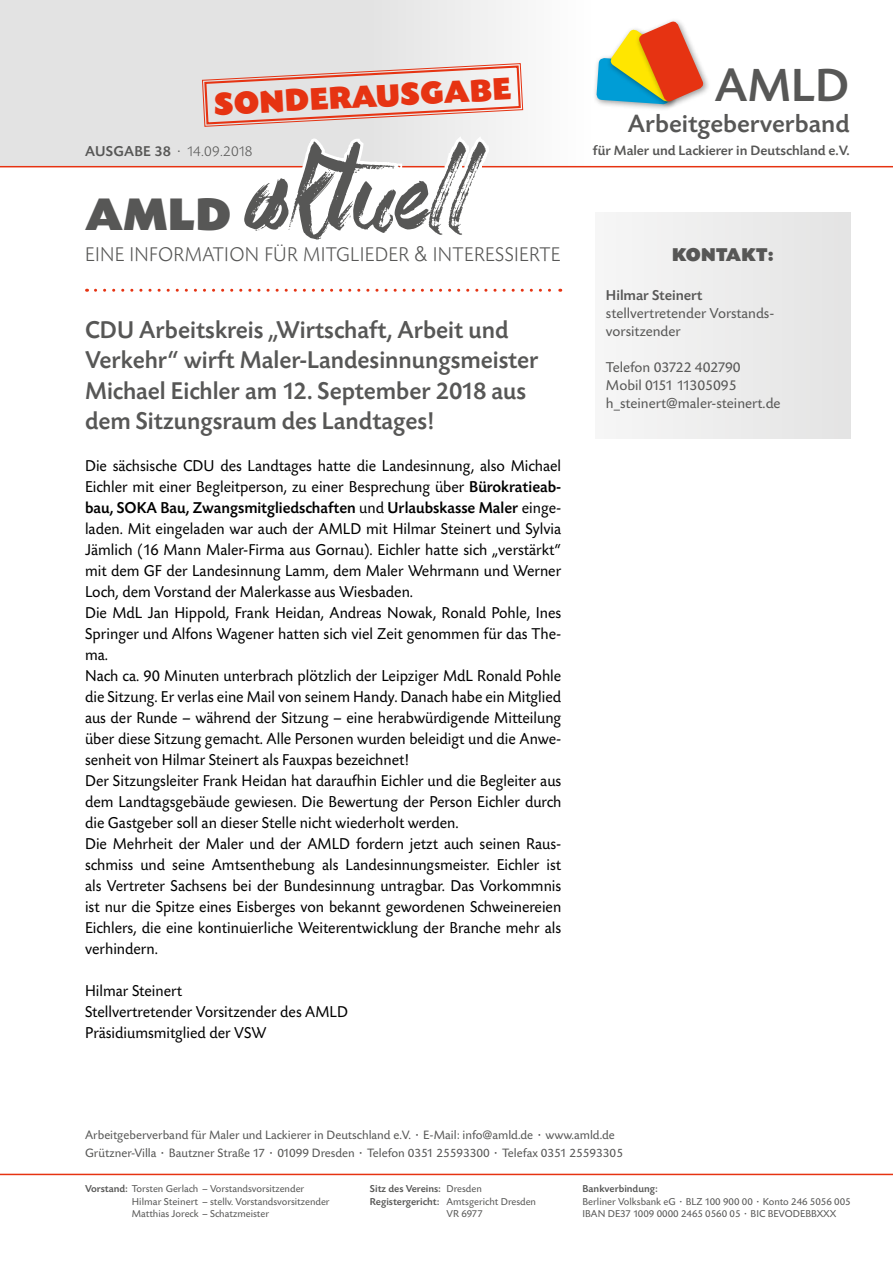
<style>
.page{position:relative;width:893px;height:1263px;background:#fff}
.page>*{position:absolute;margin:0;border:0;box-sizing:border-box;transform-origin:0 0}
.t1{font:118.5px "Art Brewery";letter-spacing:.015em;color:#575756;scale:1.05 1}
.t2{font:500 48.9px "Today SB";color:#575756}
.t3{font:900 48px "Today SB";color:#575756}
.t4{font:900 33px "Today SB";color:#e63312}
.t5{font:500 25.95px "Today SB";color:#575756}
.t6{font:500 25.5px/30.6px "Today SB";color:#575756;scale:.96 1}
.t7{font:300 20.85px "Today SB";letter-spacing:.015em;color:#575756;scale:.95 1}
.t8{font:900 19.5px "Today SB";letter-spacing:.005em;color:#575756}
.t9{font:16.5px/21px "Today SB";color:#000;scale:.96 1}
.t10{font:15px/18px "Today SB";color:#575756}
.t11{font:300 15px "Today SB";letter-spacing:-.045em;color:#575756}
.t12{font:500 15px "Today SB";color:#575756}
.t13{font:500 14.25px "Today SB";color:#575756}
.t14{font:12.75px/18px "Today SB";color:#575756}
.t15{font:10.5px/12.6px "Today SB";color:#575756}
.t16{font:500 10.5px "Today SB";color:#575756}
.s1{font-weight:500}
.s2{font-family:"Helvetica"}
.s3{font-weight:400}
</style>
<div class="page">
<div style="left:0;top:0;width:591px;height:166px;background:linear-gradient(to right,#ddd,#f4f4f4)"></div>
<div style="left:635px;top:18px;width:76px;height:91px;background:#000;opacity:.4"></div>
<svg style="left:596px;top:20px;width:109px;height:85px"></svg>
<hr style="left:0;top:166px;width:893px;height:1px;background:#e63312">
<svg style="left:95px;top:289px;width:466px;height:3px"></svg>
<div style="left:595px;top:213px;width:255px;height:225px;background:#ededed"></div>
<hr style="left:0;top:1174px;width:893px;height:1px;background:#e63312">
<svg style="left:76px;top:63px;width:447px;height:105px"></svg>
<h3 class="t4" style="left:213px;top:86px;width:299px;rotate:-3deg">SONDERAUSGABE</h3>
<h1 class="t1" style="left:246px;top:141px;width:216px">aktuell</h1>
<p class="t11" style="left:85px;top:144px;width:169px"><span class="s1">AUSGABE 38</span> · 14.09.2018</p>
<h3 class="t3" style="left:85px;top:188px;width:148px">AMLD</h3>
<h2 class="t2" style="left:715px;top:59px;width:136px">AMLD</h2>
<h3 class="t5" style="left:628px;top:109px;width:223px">Arbeitgeberverband</h3>
<p class="t13" style="left:593px;top:143px;width:258px">für Maler und Lackierer in Deutschland e.V.</p>
<p class="t7" style="left:85px;top:244px;width:502px">EINE INFORMATION FÜR MITGLIEDER <span class="s2">&amp;</span> INTERESSIERTE</p>
<p class="t8" style="left:672px;top:244px;width:103px">KONTAKT:</p>
<p class="t12" style="left:606px;top:287px;width:98px">Hilmar Steinert</p>
<p class="t10" style="left:606px;top:305px;width:170px">stellvertretender Vorstands&shy;vorsitzender</p>
<p class="t10" style="left:606px;top:359px;width:176px">Telefon 03722 402790<br>Mobil 0151 11305095 h_steinert@maler-steinert.de</p>
<h3 class="t6" style="left:85px;top:315px;width:474px">CDU Arbeitskreis „Wirtschaft, Arbeit und Verkehr“ wirft Maler-Landesinnungsmeister Michael Eichler am 12. September 2018 aus dem Sitzungsraum des Landtages!</h3>
<p class="t9" style="left:85px;top:456px;width:498px">Die sächsische CDU des Landtages hatte die Landesinnung, also Michael Eichler mit einer Begleitperson, zu einer Besprechung über <span class="s1">Bürokratieab&shy;bau, SOKA Bau, Zwangsmitgliedschaften</span> und <span class="s1">Urlaubskasse Maler</span> einge&shy;laden. Mit eingeladen war auch der AMLD mit Hilmar Steinert und Sylvia Jämlich (16 Mann Maler-Firma aus Gornau). Eichler hatte sich „verstärkt“ mit dem GF der Landesinnung Lamm, dem Maler Wehrmann und Werner Loch, dem Vorstand der Malerkasse aus Wiesbaden.<br>Die MdL Jan Hippold, Frank Heidan, Andreas Nowak, Ronald Pohle, Ines Springer und Alfons Wagener hatten sich viel Zeit genommen für das The&shy;ma.<br>Nach ca. 90 Minuten unterbrach plötzlich der Leipziger MdL Ronald Pohle die Sitzung. Er verlas eine Mail von seinem Handy. Danach habe ein Mitglied aus der Runde – während der Sitzung – eine herabwürdigende Mitteilung über diese Sitzung gemacht. Alle Personen wurden beleidigt und die Anwe&shy;senheit von Hilmar Steinert als Fauxpas bezeichnet!<br>Der Sitzungsleiter Frank Heidan hat daraufhin Eichler und die Begleiter aus dem Landtagsgebäude gewiesen. Die Bewertung der Person Eichler durch die Gastgeber soll an dieser Stelle nicht wiederholt werden.<br>Die Mehrheit der Maler und der AMLD fordern jetzt auch seinen Raus&shy;schmiss und seine Amtsenthebung als Landesinnungsmeister. Eichler ist als Vertreter Sachsens bei der Bundesinnung untragbar. Das Vorkommnis ist nur die Spitze eines Eisberges von bekannt gewordenen Schweinereien Eichlers, die eine kontinuierliche Weiterentwicklung der Branche mehr als verhindern.</p>
<p class="t9" style="left:85px;top:981px;width:275px">Hilmar Steinert<br>Stellvertretender Vorsitzender des AMLD<br>Präsidiumsmitglied der VSW</p>
<p class="t14" style="left:85px;top:1126px;width:539px">Arbeitgeberverband für Maler und Lackierer in Deutschland e.V. · E-Mail: info@amld.de · www.amld.de<br>Grützner-Villa · Bautzner Straße 17 · 01099 Dresden · Telefon 0351 25593300 · Telefax 0351 25593305</p>
<p class="t15" style="left:132px;top:1183px;width:199px;text-indent:-47px"><span class="s1">Vorstand:</span> Torsten Gerlach – Vorstandsvorsitzender<br>Hilmar Steinert – stellv. Vorstandsvorsitzender<br>Matthias Joreck – Schatzmeister</p>
<p class="t16" style="left:370px;top:1183px;width:113px">Sitz des Vereins: <span class="s3">Dresden</span></p>
<p class="t16" style="left:583px;top:1183px;width:77px">Bankverbindung:</p>
<p class="t15" style="left:583px;top:1195px;width:270px">Berliner Volksbank eG · BLZ 100 900 00 · Konto 246 5056 005<br>IBAN DE37 1009 0000 2465 0560 05 · BIC BEVODEBBXXX</p>
<p class="t15" style="left:370px;top:1195px;width:168px"><span class="s1">Registergericht:</span> Amtsgericht Dresden</p>
<p class="t15" style="left:446px;top:1208px;width:38px">VR 6977</p>
</div>
